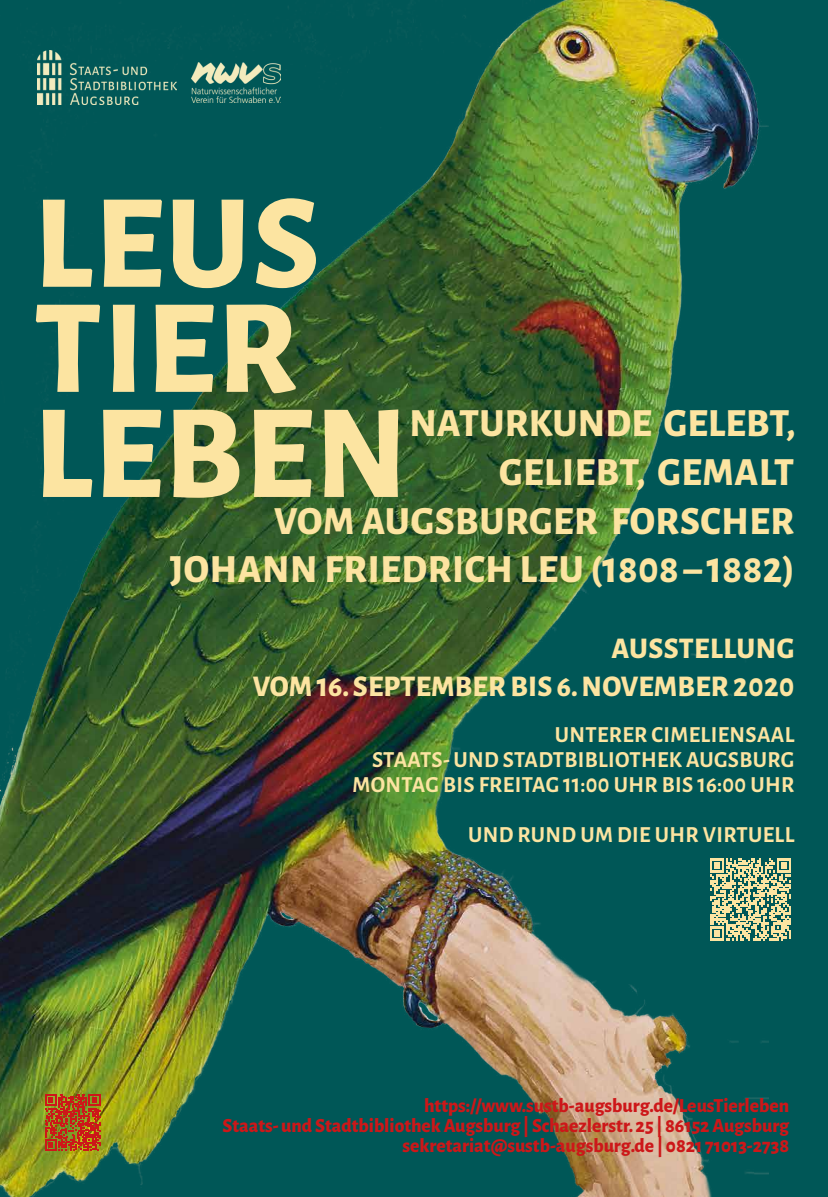
<style>
.page{position:relative;width:828px;height:1197px;background:#fff}
.page>*{position:absolute;margin:0;border:0;box-sizing:border-box;transform-origin:0 0}
.t1{font:800 135px/105px "Alegreya Sans";letter-spacing:.015em;color:#fce4a1}
.t2{font:800 40px/48.7px "Alegreya Sans";letter-spacing:.015em;color:#fce4a1;text-align:right}
.t3{font:800 30px/38px "Alegreya Sans";letter-spacing:.005em;color:#fce4a1;text-align:right}
.t4{font:700 23px/25px "Alegreya Sans";letter-spacing:.015em;color:#fce4a1;text-align:right}
.t5{font:800 20px/20px "Alegreya Sans";color:#cd1719;text-align:right}
</style>
<div class="page">
<div style="left:0;top:0;width:828px;height:1196px;background:#005757"></div>
<img style="left:0;top:0;width:768px;height:1196px">
<svg style="left:45px;top:1093px;width:55px;height:57px"></svg>
<svg style="left:710px;top:858px;width:80px;height:82px"></svg>
<img style="left:38px;top:50px;width:138px;height:54px">
<img style="left:191px;top:63px;width:89px;height:40px">
<h1 class="t1" style="left:34px;top:180px;width:375px">LEUS<br>TIER<br>LEBEN</h1>
<h2 class="t2" style="left:170px;top:396px;width:627px">NATURKUNDE GELEBT,<br>GELIEBT, GEMALT<br>VOM AUGSBURGER FORSCHER<br>JOHANN FRIEDRICH LEU (1808 – 1882)</h2>
<h3 class="t3" style="left:253px;top:627px;width:543px">AUSSTELLUNG<br>VOM 16. SEPTEMBER BIS 6. NOVEMBER 2020</h3>
<p class="t4" style="left:352px;top:720px;width:443px">UNTERER CIMELIENSAAL<br>STAATS- UND STADTBIBLIOTHEK AUGSBURG<br>MONTAG BIS FREITAG 11:00 UHR BIS 16:00 UHR</p>
<p class="t4" style="left:468px;top:820px;width:328px">UND RUND UM DIE UHR VIRTUELL</p>
<p class="t5" style="left:222px;top:1093px;width:568px">https://www.sustb-augsburg.de/LeusTierleben<br>Staats- und Stadtbibliothek Augsburg | Schaezlerstr. 25 | 86152 Augsburg sekretariat@sustb-augsburg.de | 0821 71013-2738</p>
</div>
